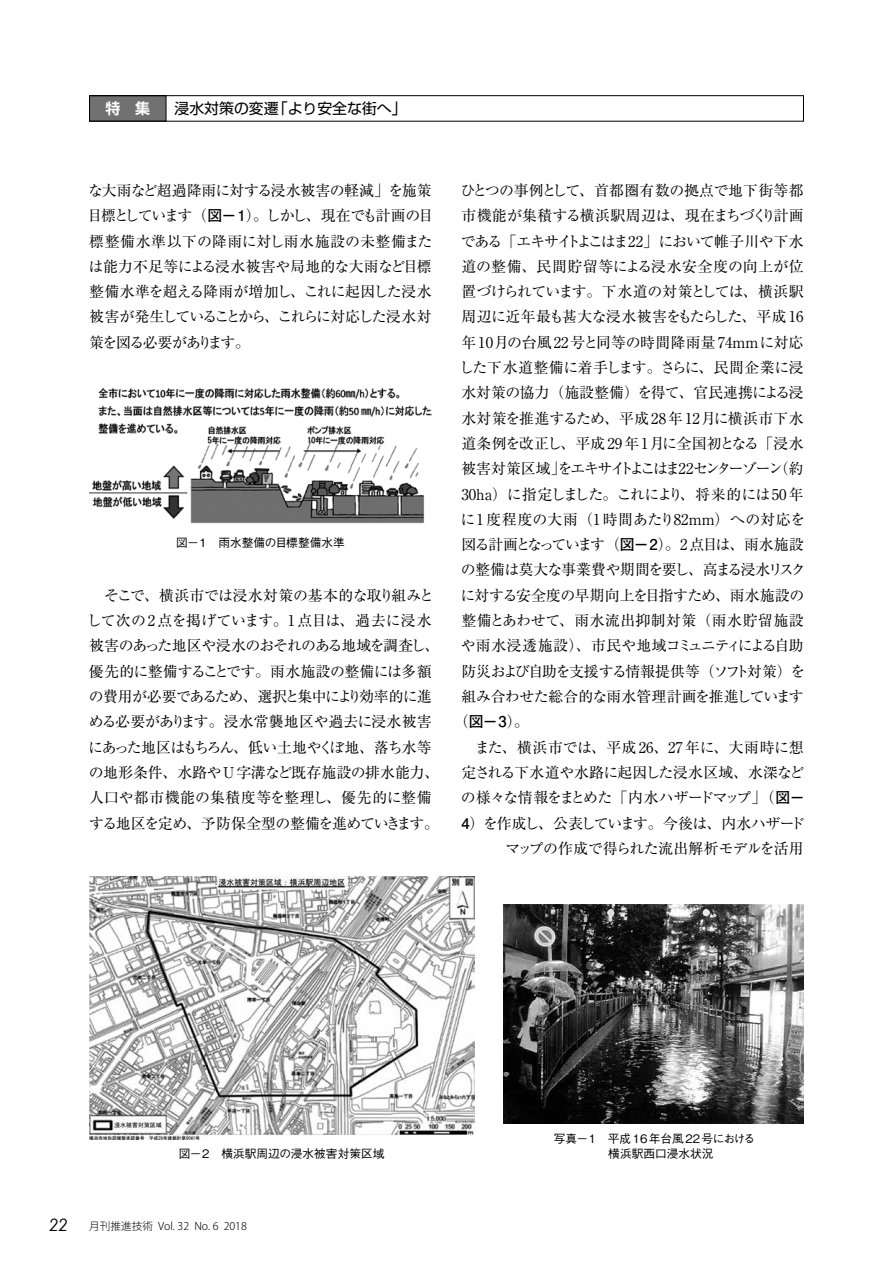
<style>
.page{position:relative;width:893px;height:1263px;background:#fff}
.page>*{position:absolute;margin:0;border:0;box-sizing:border-box;transform-origin:0 0}
.t1{font:14.85px/25.3px "Ryumin Pro";letter-spacing:-.025em;color:#000;text-align:justify}
.t2{font:14.85px "Ryumin Pro";color:#000}
.t3{font:14.85px "Ryumin Pro";letter-spacing:.01em;color:#000}
.t4{font:14.85px "Ryumin Pro";letter-spacing:-.125em;color:#000}
.t5{font:14.85px "Ryumin Pro";letter-spacing:-.075em;color:#000}
.t6{font:14.85px "Ryumin Pro";letter-spacing:-.11em;color:#000}
.t7{font:14.85px "Ryumin Pro";letter-spacing:.02em;color:#000}
.t8{font:14.85px "Ryumin Pro";letter-spacing:.015em;color:#000}
.t9{font:14.85px "Ryumin Pro";letter-spacing:-.055em;color:#000}
.t10{font:14.85px "Ryumin Pro";letter-spacing:-.045em;color:#000}
.t11{font:14.85px "Ryumin Pro";letter-spacing:-.08em;color:#000}
.t12{font:14.85px "Ryumin Pro";letter-spacing:-.05em;color:#000}
.t13{font:14.85px "Ryumin Pro";letter-spacing:-.06em;color:#000}
.t14{font:14.85px "Ryumin Pro";letter-spacing:.03em;color:#000}
.t15{font:14.85px "Ryumin Pro";letter-spacing:.035em;color:#000}
.t16{font:14.85px "Shin Go Pro";color:#000}
.t17{font:700 14.85px "Shin Go De";color:#fff}
.t18{font:500 11.7px "Gothic BBB Pro";color:#000}
.t19{font:300 10.65px "Koz Go Pr 6 N";color:#000}
.s1{font-family:"Futo Go B101 Pro";font-weight:700}
.s2{font-family:"Century Gothic";font-weight:400;font-style:italic;font-size:16.95px}
</style>
<div class="page">
<div style="left:90px;top:96px;width:76px;height:25px;background:#727171"></div>
<div style="left:89px;top:95px;width:715px;height:26px;border:1px solid #000"></div>
<img style="left:89px;top:387px;width:343px;height:136px">
<img style="left:504px;top:904px;width:300px;height:220px">
<img style="left:89px;top:876px;width:385px;height:263px">
<p class="t17" style="left:105px;top:99px;width:46px">特　集</p>
<p class="t16" style="left:175px;top:96px;width:234px">浸水対策の変遷「より安全な街へ」</p>
<p class="t1" style="left:88px;top:177px;width:347px">な大雨など超過降雨に対する浸水被害の軽減」を施策目標としています（<span class="s1">図−1</span>）。しかし、現在でも計画の目標整備水準以下の降雨に対し雨水施設の未整備または能力不足等による浸水被害や局地的な大雨など目標整備水準を超える降雨が増加し、これに起因した浸水被害が発生していることから、これらに対応した浸水対策を図る必要があります。</p>
<p class="t18" style="left:176px;top:534px;width:170px">図−1　雨水整備の目標整備水準</p>
<p class="t1" style="left:87px;top:581px;width:354px;text-align:left">　そこで、横浜市では浸水対策の基本的な取り組みとして次の 2点を掲げています。1点目は、過去に浸水被害のあった地区や浸水のおそれのある地域を調査し、優先的に整備することです。雨水施設の整備には多額の費用が必要であるため、選択と集中により効率的に進める必要があります。浸水常襲地区や過去に浸水被害にあった地区はもちろん、低い土地やくぼ地、落ち水等の地形条件、水路やU字溝など既存施設の排水能力、人口や都市機能の集積度等を整理し、優先的に整備する地区を定め、予防保全型の整備を進めていきます。</p>
<p class="t1" style="left:460px;top:177px;width:345px">ひとつの事例として、首都圏有数の拠点で地下街等都</p>
<p class="t3" style="left:461px;top:204px;width:344px">市機能が集積する横浜駅周辺は、現在まちづくり計画</p>
<p class="t5" style="left:461px;top:229px;width:344px">である「エキサイトよこはま22」において帷子川や下水</p>
<p class="t14" style="left:461px;top:255px;width:344px">道の整備、民間貯留等による浸水安全度の向上が位</p>
<p class="t1" style="left:461px;top:278px;width:344px">置づけられています。下水道の対策としては、横浜駅</p>
<p class="t1" style="left:461px;top:303px;width:344px">周辺に近年最も甚大な浸水被害をもたらした、平成 16</p>
<p class="t2" style="left:461px;top:331px;width:344px">年 10月の台風 22号と同等の時間降雨量 74mmに対応</p>
<p class="t1" style="left:459px;top:354px;width:346px">した下水道整備に着手します。さらに、民間企業に浸</p>
<p class="t2" style="left:461px;top:381px;width:344px">水対策の協力（施設整備）を得て、官民連携による浸</p>
<p class="t7" style="left:461px;top:406px;width:344px">水対策を推進するため、平成 28年 12月に横浜市下水</p>
<p class="t3" style="left:461px;top:432px;width:344px">道条例を改正し、平成 29年 1月に全国初となる「浸水</p>
<p class="t4" style="left:461px;top:457px;width:344px">被害対策区域」をエキサイトよこはま22センターゾーン（約</p>
<p class="t1" style="left:461px;top:480px;width:344px">30ha）に指定しました。これにより、将来的には50 年</p>
<p class="t8" style="left:460px;top:508px;width:346px">に1度程度の大雨（1時間あたり82mm）への対応を</p>
<p class="t6" style="left:461px;top:533px;width:344px">図る計画となっています（<span class="s1">図−2</span>）。2 点目は、雨水施設</p>
<p class="t9" style="left:461px;top:558px;width:347px">の整備は莫大な事業費や期間を要し、高まる浸水リスク</p>
<p class="t1" style="left:460px;top:581px;width:345px">に対する安全度の早期向上を目指すため、雨水施設の</p>
<p class="t15" style="left:461px;top:609px;width:344px">整備とあわせて、雨水流出抑制対策（雨水貯留施設</p>
<p class="t10" style="left:461px;top:634px;width:344px">や雨水浸透施設）、市民や地域コミュニティによる自助</p>
<p class="t11" style="left:461px;top:659px;width:345px">防災および自助を支援する情報提供等（ソフト対策）を</p>
<p class="t1" style="left:461px;top:683px;width:344px">組み合わせた総合的な雨水管理計画を推進しています</p>
<p class="t1" style="left:454px;top:708px;width:77px">（<span class="s1">図−3</span>）。</p>
<p class="t2" style="left:461px;top:735px;width:344px">　また、横浜市では、平成 26、27年に、大雨時に想</p>
<p class="t1" style="left:461px;top:759px;width:344px">定される下水道や水路に起因した浸水区域、水深など</p>
<p class="t12" style="left:461px;top:786px;width:345px">の様々な情報をまとめた「内水ハザードマップ」（<span class="s1">図−</span></p>
<p class="t13" style="left:461px;top:811px;width:345px"><span class="s1">4</span>）を作成し、公表しています。今後は、内水ハザード</p>
<p class="t1" style="left:505px;top:834px;width:300px">マップの作成で得られた流出解析モデルを活用</p>
<p class="t18" style="left:554px;top:1129px;width:203px">写真−1　平成16年台風22号における</p>
<p class="t18" style="left:179px;top:1144px;width:207px">図−2　横浜駅周辺の浸水被害対策区域</p>
<p class="t18" style="left:594px;top:1144px;width:121px">　　横浜駅西口浸水状況</p>
<p class="t19" style="left:49px;top:1220px;width:199px"><span class="s2">22</span> 月刊推進技術 Vol. 32 No. 6 2018</p>
</div>
